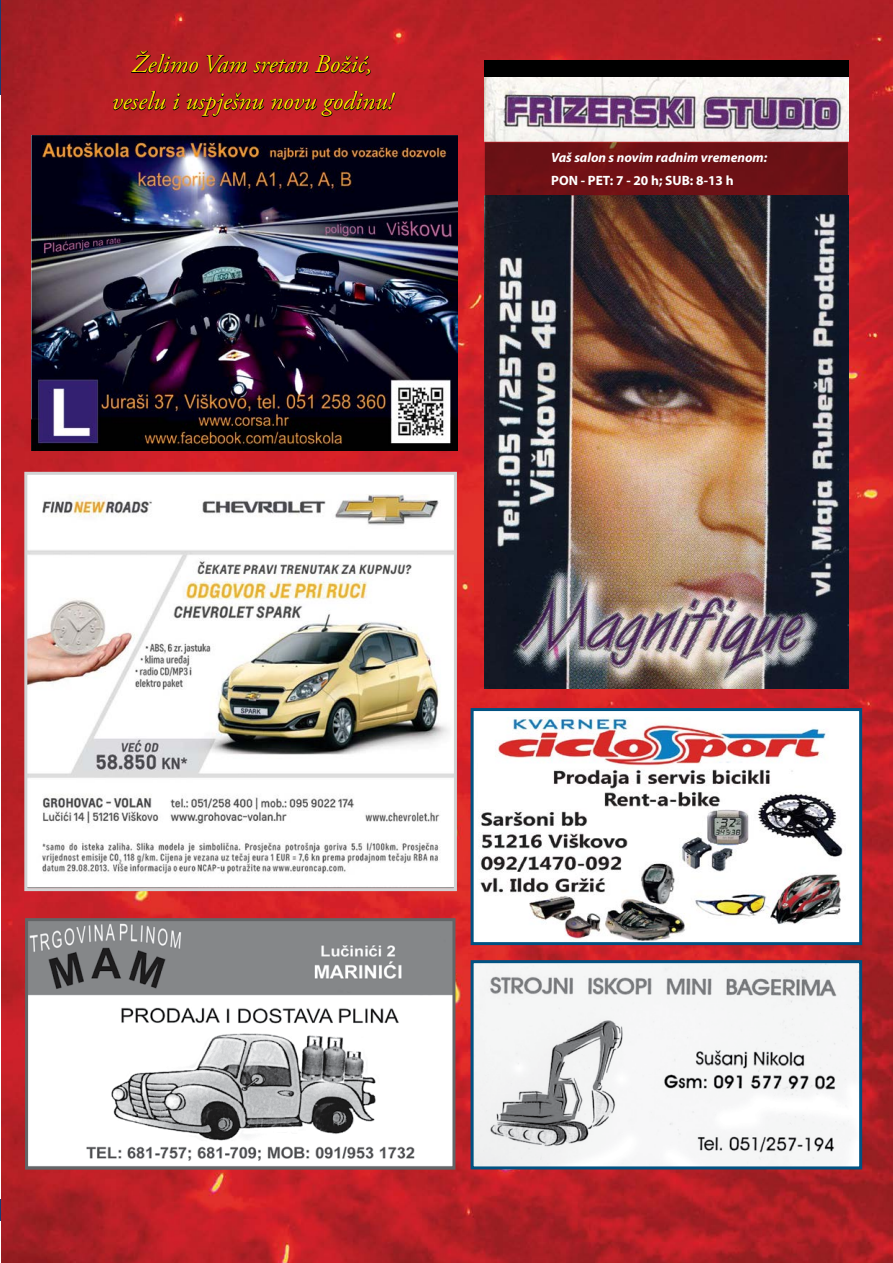
<style>
.page{position:relative;width:893px;height:1263px;background:#fff}
.page>*{position:absolute;margin:0;border:0;box-sizing:border-box;transform-origin:0 0}
.t1{font:italic 25.5px/37px "Adobe Garamond Pro";color:#ffdf00;text-align:center}
.t2{font:italic 700 13.5px "Myriad Pro";color:#fff}
.t3{font:700 13.5px "Myriad Pro";color:#fff}
</style>
<div class="page">
<img style="left:2px;top:0;width:891px;height:1263px">
<div style="left:472px;top:709px;width:389px;height:234px;background:#fff"></div>
<img style="left:480px;top:717px;width:363px;height:224px">
<div style="left:471px;top:708px;width:391px;height:237px;border:3px solid #005282"></div>
<img style="left:484px;top:196px;width:365px;height:492px">
<img style="left:28px;top:476px;width:425px;height:411px">
<div style="left:24px;top:472px;width:433px;height:419px;border:3px solid #d1d3d4"></div>
<img style="left:31px;top:135px;width:426px;height:316px">
<div style="left:484px;top:61px;width:365px;height:81px;background:#000"></div>
<img style="left:484px;top:77px;width:365px;height:65px">
<div style="left:484px;top:142px;width:364px;height:54px;background:#6d1115"></div>
<div style="left:484px;top:142px;width:365px;height:54px;border:1px solid #c1272d"></div>
<img style="left:29px;top:922px;width:422px;height:244px">
<div style="left:25px;top:918px;width:430px;height:252px;border:3px solid #636466"></div>
<img style="left:475px;top:964px;width:383px;height:201px">
<div style="left:471px;top:960px;width:391px;height:209px;border:3px solid #005282"></div>
<svg style="left:113px;top:50px;width:283px;height:85px;background:#a71c21"></svg>
<p class="t1" style="left:112px;top:47px;width:283px">Želimo Vam sretan Božić, veselu i uspješnu novu godinu!</p>
<p class="t2" style="left:551px;top:149px;width:218px">Vaš salon s novim radnim vremenom:</p>
<p class="t3" style="left:551px;top:171px;width:184px">PON - PET: 7 - 20 h; SUB: 8-13 h</p>
</div>
